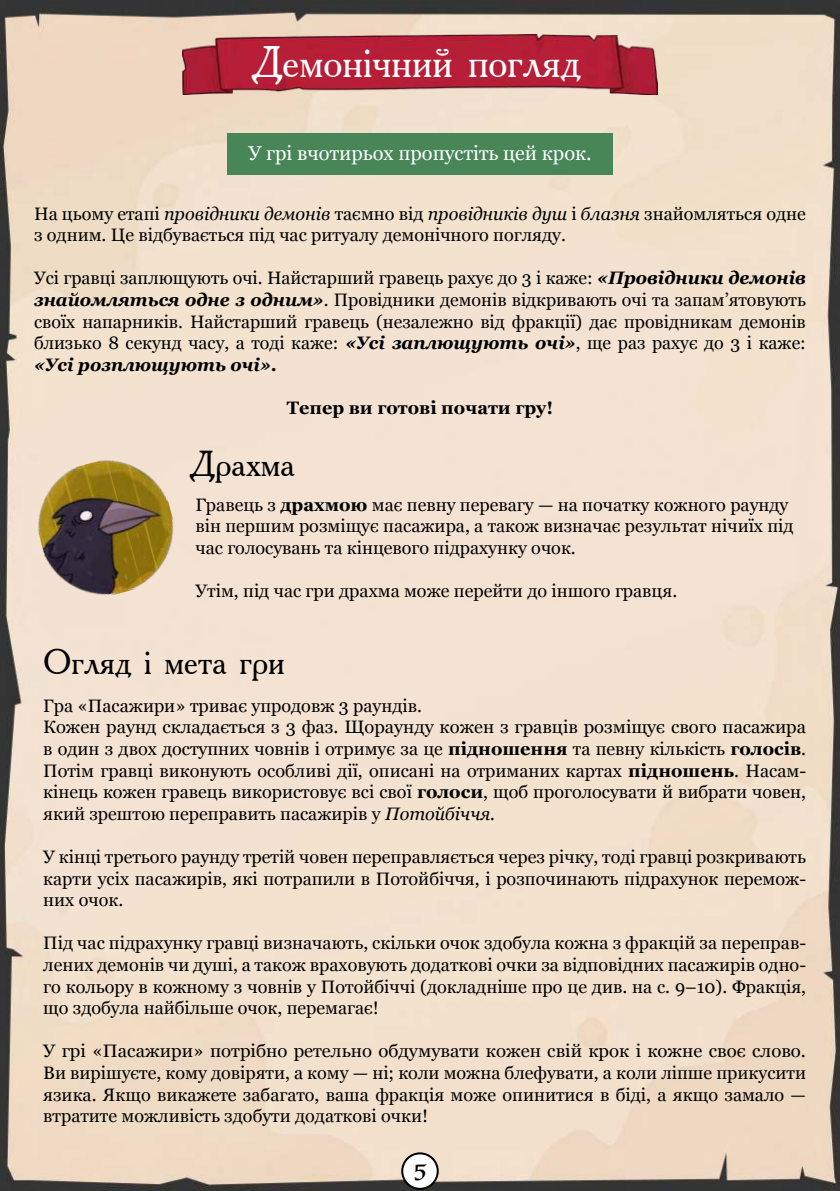
<style>
.page{position:relative;width:840px;height:1191px;background:#fff}
.page>*{position:absolute;margin:0;border:0;box-sizing:border-box;transform-origin:0 0}
.t1{font:44px "Academy";color:#fff}
.t2{font:36px "Academy";color:#000}
.t3{font:24px "Luminari";color:#000}
.t4{font:20px "Georgia";color:#fff}
.t5{font:18px/21.6px "Georgia";color:#000;text-align:justify}
.t6{font:700 18px "Georgia";color:#000}
.s1{font-style:italic}
.s2{font-weight:700;font-style:italic}
.s3{font-weight:700}
</style>
<div class="page">
<img style="left:0;top:0;width:839px;height:1191px">
<div style="left:402px;top:1153px;width:35px;height:35px;background:#fff;border-radius:50%"></div>
<div style="left:401px;top:1152px;width:37px;height:37px;border:2px solid #000;border-radius:50%"></div>
<div style="left:227px;top:133px;width:385px;height:42px;background:#488557"></div>
<img style="left:183px;top:34px;width:473px;height:61px">
<img style="left:24px;top:446px;width:164px;height:163px">
<h1 class="t1" style="left:252px;top:45px;width:330px">Демонічний погляд</h1>
<p class="t4" style="left:248px;top:139px;width:344px">У грі вчотирьох пропустіть цей крок.</p>
<p class="t5" style="left:34px;top:202px;width:773px">На цьому етапі <span class="s1">провідники демонів</span> таємно від <span class="s1">провідників душ</span> і <span class="s1">блазня</span> знайомляться одне з одним. Це відбувається під час ритуалу демонічного погляду.</p>
<p class="t5" style="left:34px;top:267px;width:773px">Усі гравці заплющують очі. Найстарший гравець рахує до 3 і каже: <span class="s2">«Провідники демонів знайомляться одне з одним»</span>. Провідники демонів відкривають очі та запамʼятовують своїх напарників. Найстарший гравець (незалежно від фракції) дає провідникам демонів близько 8 секунд часу, а тоді каже: <span class="s2">«Усі заплющують очі»</span>, ще раз рахує до 3 і каже: <span class="s2">«Усі розплющують очі».</span></p>
<p class="t6" style="left:287px;top:394px;width:268px">Тепер ви готові почати гру!</p>
<h2 class="t2" style="left:190px;top:450px;width:106px">Драхма</h2>
<p class="t5" style="left:195px;top:493px;width:599px;text-align:left">Гравець з <span class="s3">драхмою</span> має певну перевагу — на початку кожного раунду він першим розміщує пасажира, а також визначає результат нічиїх під час голосувань та кінцевого підрахунку очок.</p>
<p class="t5" style="left:195px;top:579px;width:483px">Утім, під час гри драхма може перейти до іншого гравця.</p>
<h2 class="t2" style="left:43px;top:648px;width:243px">Огляд і мета гри</h2>
<p class="t5" style="left:43px;top:694px;width:764px;text-align:left">Гра «Пасажири» триває упродовж 3 раундів.<br>Кожен раунд складається з 3 фаз. Щораунду кожен з гравців розміщує свого пасажира в один з двох доступних човнів і отримує за це <span class="s3">підношення</span> та певну кількість <span class="s3">голосів</span>.<br>Потім гравці виконують особливі дії, описані на отриманих картах <span class="s3">підношень</span>. Насам&shy;кінець кожен гравець використовує всі свої <span class="s3">голоси</span>, щоб проголосувати й вибрати човен, який зрештою переправить пасажирів у <span class="s1">Потойбіччя.</span></p>
<p class="t5" style="left:43px;top:845px;width:763px">У кінці третього раунду третій човен переправляється через річку, тоді гравці розкривають карти усіх пасажирів, які потрапили в Потойбіччя, і розпочинають підрахунок перемож&shy;них очок.</p>
<p class="t5" style="left:43px;top:931px;width:764px">Під час підрахунку гравці визначають, скільки очок здобула кожна з фракцій за переправ&shy;лених демонів чи душі, а також враховують додаткові очки за відповідних пасажирів одно&shy;го кольору в кожному з човнів у Потойбіччі (докладніше про це див. на с. 9–10). Фракція, що здобула найбільше очок, перемагає!</p>
<p class="t5" style="left:43px;top:1039px;width:763px">У грі «Пасажири» потрібно ретельно обдумувати кожен свій крок і кожне своє слово.<br>Ви вирішуєте, кому довіряти, а кому — ні; коли можна блефувати, а коли ліпше прикусити язика. Якщо викажете забагато, ваша фракція може опинитися в біді, а якщо замало — втратите можливість здобути додаткові очки!</p>
<h3 class="t3" style="left:413px;top:1157px;width:14px">5</h3>
</div>
